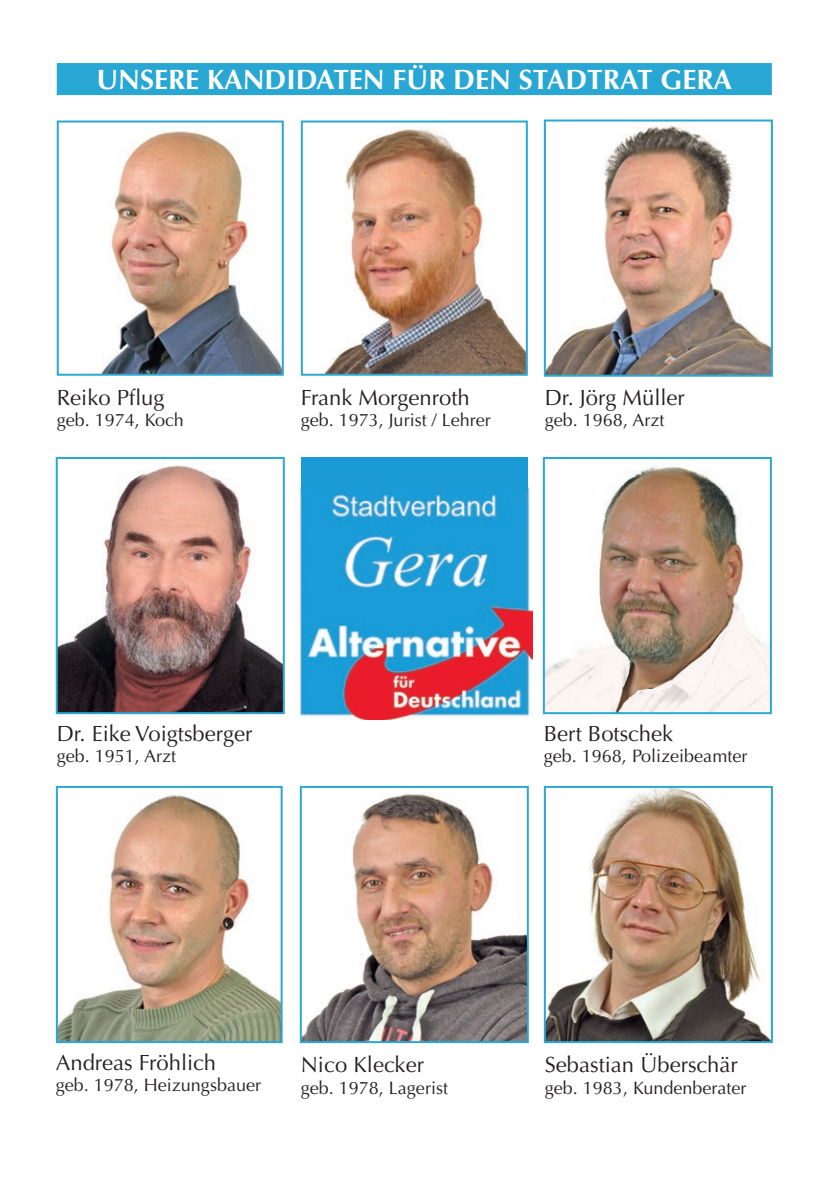
<style>
.page{position:relative;width:840px;height:1191px;background:#fff}
.page>*{position:absolute;margin:0;border:0;box-sizing:border-box;transform-origin:0 0}
.t1{font:700 28px "Optima LT Std";color:#fff}
.t2{font:22px "Optima LT Std";color:#231f20}
.t3{font:18px "Optima LT Std";color:#231f20}
</style>
<div class="page">
<div style="left:57px;top:63px;width:714px;height:32px;background:#28a7d4"></div>
<img style="left:101px;top:131px;width:179px;height:242px">
<div style="left:57px;top:120px;width:226px;height:256px;border:2px solid #2ba7d4"></div>
<img style="left:323px;top:129px;width:201px;height:244px">
<div style="left:300px;top:120px;width:227px;height:256px;border:2px solid #2ba7d4"></div>
<img style="left:546px;top:125px;width:223px;height:249px">
<div style="left:543px;top:119px;width:229px;height:258px;border:2px solid #2ba7d4"></div>
<img style="left:59px;top:465px;width:222px;height:246px">
<div style="left:56px;top:457px;width:228px;height:257px;border:2px solid #2ba7d4"></div>
<img style="left:545px;top:467px;width:223px;height:244px">
<div style="left:542px;top:457px;width:229px;height:257px;border:2px solid #2ba7d4"></div>
<img style="left:59px;top:792px;width:220px;height:248px">
<div style="left:56px;top:786px;width:226px;height:257px;border:2px solid #2ba7d4"></div>
<img style="left:302px;top:794px;width:223px;height:246px">
<div style="left:299px;top:786px;width:229px;height:257px;border:2px solid #2ba7d4"></div>
<img style="left:546px;top:789px;width:223px;height:251px">
<div style="left:543px;top:786px;width:229px;height:257px;border:2px solid #2ba7d4"></div>
<img style="left:298px;top:482px;width:234px;height:238px">
<div style="left:300px;top:457px;width:227px;height:34px;background:#1b9bd6"></div>
<h1 class="t1" style="left:96px;top:63px;width:637px">UNSERE KANDIDATEN FÜR DEN STADTRAT GERA</h1>
<p class="t2" style="left:57px;top:384px;width:109px">Reiko Pflug</p>
<p class="t3" style="left:57px;top:410px;width:129px">geb. 1974, Koch</p>
<p class="t2" style="left:300px;top:384px;width:170px">Frank Morgenroth</p>
<p class="t3" style="left:300px;top:410px;width:191px">geb. 1973, Jurist / Lehrer</p>
<p class="t2" style="left:544px;top:384px;width:141px">Dr. Jörg Müller</p>
<p class="t3" style="left:544px;top:410px;width:121px">geb. 1968, Arzt</p>
<p class="t2" style="left:57px;top:720px;width:197px">Dr. Eike Voigtsberger</p>
<p class="t3" style="left:57px;top:745px;width:121px">geb. 1951, Arzt</p>
<p class="t2" style="left:543px;top:720px;width:131px">Bert Botschek</p>
<p class="t3" style="left:543px;top:745px;width:205px">geb. 1968, Polizeibeamter</p>
<p class="t2" style="left:56px;top:1049px;width:162px">Andreas Fröhlich</p>
<p class="t3" style="left:56px;top:1074px;width:207px">geb. 1978, Heizungsbauer</p>
<p class="t2" style="left:300px;top:1052px;width:125px">Nico Klecker</p>
<p class="t3" style="left:300px;top:1077px;width:149px">geb. 1978, Lagerist</p>
<p class="t2" style="left:544px;top:1052px;width:194px">Sebastian Überschär</p>
<p class="t3" style="left:544px;top:1077px;width:203px">geb. 1983, Kundenberater</p>
</div>
